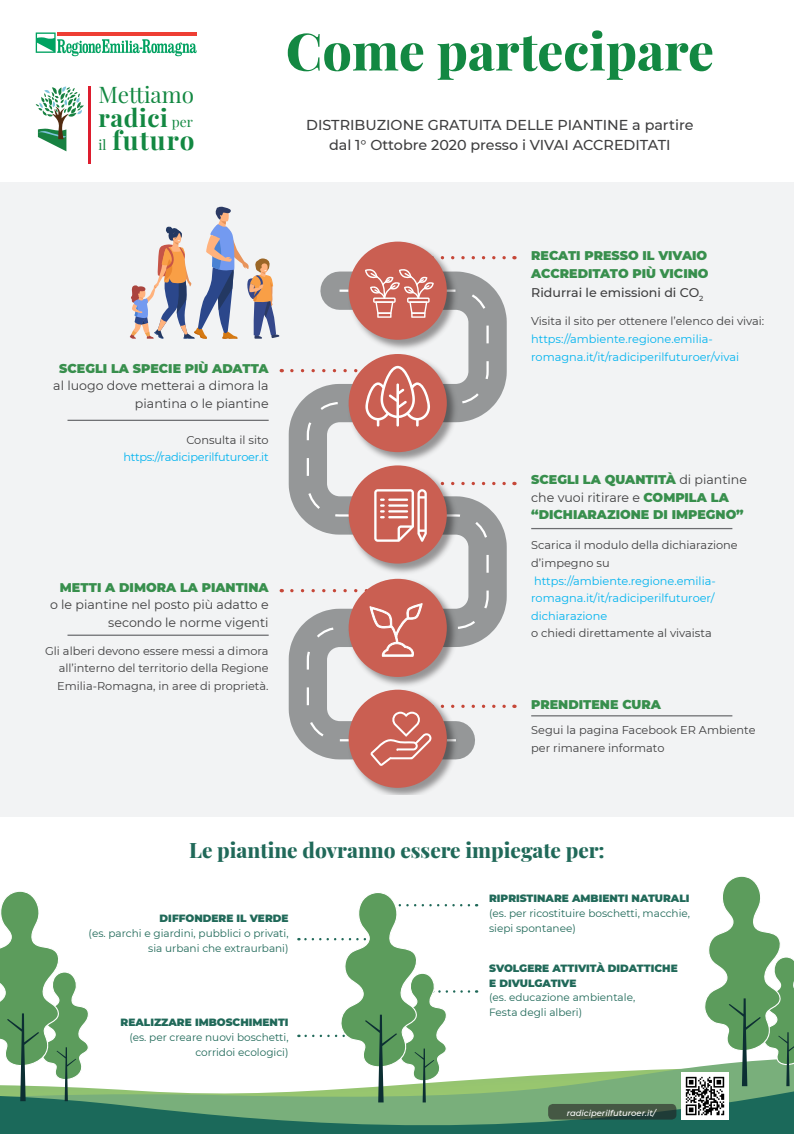
<style>
.page{position:relative;width:794px;height:1134px;background:#fff}
.page>*{position:absolute;margin:0;border:0;box-sizing:border-box;transform-origin:0 0}
.t1{font:800 51.6px "Playfair Display";color:#138842}
.t2{font:700 26.04px "Playfair Display";letter-spacing:.04em;color:#138842}
.t3{font:700 24.52px "Playfair Display";letter-spacing:.025em;color:#138842}
.t4{font:22.44px "Playfair Display";color:#138842}
.t5{font:800 20.8px "Playfair Display";color:#206959}
.t6{font:500 14.32px/20.1px "Montserrat";color:#3e3e3f;text-align:center}
.t7{font:12.6px/17.6px "Montserrat";color:#3e3e3f;text-align:right}
.t8{font:900 12.6px/17.6px "Montserrat";color:#388f4d}
.t9{font:500 12.6px "Montserrat";color:#3e3e3f}
.t10{font:11.32px/17.6px "Montserrat";color:#3e3e3f}
.t11{font:11.32px/17.6px "Montserrat";color:#00b3ef}
.t12{font:11.32px "Montserrat";letter-spacing:-.02em;color:#00b3ef}
.t13{font:10.48px "Montserrat";color:#206959}
.t14{font:900 10.48px "Montserrat";color:#206959}
.t15{font:italic 500 8.4px "Montserrat";color:#fff}
.s1{font-weight:400;font-size:13.8px}
.s2{font-weight:900;color:#388f4d}
.s3{font-weight:400;color:#3e3e3f}
</style>
<div class="page">
<div style="left:0;top:0;width:794px;height:816px;background:#f2f3f4"></div>
<div style="left:0;top:0;width:794px;height:182px;background:#fff"></div>
<svg style="left:36px;top:32px;width:161px;height:24px"></svg>
<svg style="left:36px;top:86px;width:48px;height:65px"></svg>
<hr style="left:88px;top:86px;width:3px;height:77px;background:#dd1d2e">
<svg style="left:477px;top:1066px;width:226px;height:17px"></svg>
<svg style="left:0;top:1083px;width:794px;height:51px;background:#559372"></svg>
<svg style="left:461px;top:256px;width:54px;height:3px"></svg>
<hr style="left:531px;top:528px;width:201px;height:1px;background:#6c6d70">
<hr style="left:67px;top:420px;width:202px;height:1px;background:#6c6d70">
<hr style="left:67px;top:635px;width:202px;height:1px;background:#6c6d70">
<hr style="left:531px;top:715px;width:201px;height:1px;background:#6c6d70">
<svg style="left:130px;top:206px;width:149px;height:133px"></svg>
<svg style="left:289px;top:272px;width:218px;height:487px"></svg>
<svg style="left:306px;top:288px;width:184px;height:454px"></svg>
<img style="left:346px;top:241px;width:114px;height:110px">
<div style="left:349px;top:242px;width:98px;height:98px;background:#ca5f52;border-radius:50%"></div>
<img style="left:346px;top:351px;width:114px;height:112px">
<div style="left:349px;top:354px;width:98px;height:98px;background:#ca5f52;border-radius:50%"></div>
<img style="left:346px;top:463px;width:114px;height:224px">
<div style="left:349px;top:465px;width:98px;height:99px;background:#ca5f52;border-radius:50%"></div>
<div style="left:349px;top:579px;width:98px;height:98px;background:#ca5f52;border-radius:50%"></div>
<img style="left:346px;top:687px;width:114px;height:107px">
<div style="left:349px;top:690px;width:98px;height:98px;background:#ca5f52;border-radius:50%"></div>
<svg style="left:292px;top:366px;width:138px;height:61px"></svg>
<svg style="left:369px;top:603px;width:54px;height:54px"></svg>
<svg style="left:374px;top:482px;width:141px;height:60px"></svg>
<svg style="left:370px;top:705px;width:145px;height:61px"></svg>
<svg style="left:365px;top:269px;width:69px;height:49px"></svg>
<svg style="left:298px;top:893px;width:179px;height:209px"></svg>
<svg style="left:0;top:891px;width:90px;height:210px"></svg>
<svg style="left:703px;top:876px;width:91px;height:210px"></svg>
<img style="left:682px;top:1073px;width:46px;height:46px">
<svg style="left:548px;top:1104px;width:128px;height:15px;background:#3d5241"></svg>
<p class="t4" style="left:99px;top:77px;width:97px">Mettiamo</p>
<p class="t3" style="left:99px;top:98px;width:96px">radici <span class="s1">per</span></p>
<p class="t2" style="left:99px;top:120px;width:97px"><span class="s1">il</span> futuro</p>
<p class="t1" style="left:286px;top:11px;width:430px">Come partecipare</p>
<p class="t6" style="left:306px;top:114px;width:389px">DISTRIBUZIONE GRATUITA DELLE PIANTINE a partire dal 1° Ottobre 2020 presso i VIVAI ACCREDITATI</p>
<p class="t7" style="left:53px;top:359px;width:217px"><span class="s2">SCEGLI LA SPECIE PIÙ ADATTA </span>al luogo dove metterai a dimora la piantina o le piantine</p>
<p class="t10" style="left:186px;top:430px;width:84px">Consulta il sito</p>
<p class="t12" style="left:123px;top:449px;width:147px">https://radiciperilfuturoer.it</p>
<p class="t7" style="left:50px;top:578px;width:220px"><span class="s2">METTI A DIMORA LA PIANTINA </span>o le piantine nel posto più adatto e secondo le norme vigenti</p>
<p class="t10" style="left:57px;top:641px;width:213px;text-align:justify;text-indent:-12px">Gli alberi devono essere messi a dimora all’interno del territorio della Regione Emilia-Romagna, in aree di proprietà.</p>
<p class="t8" style="left:531px;top:246px;width:179px">RECATI PRESSO IL VIVAIO<br>ACCREDITATO PIÙ VICINO</p>
<p class="t9" style="left:531px;top:284px;width:174px">Ridurrai le emissioni di CO<sub>2</sub></p>
<p class="t10" style="left:531px;top:312px;width:235px">Visita il sito per ottenere l’elenco dei vivai:</p>
<p class="t11" style="left:531px;top:330px;width:209px">https://ambiente.regione.emilia&shy;romagna.it/it/radiciperilfuturoer/vivai</p>
<p class="t8" style="left:531px;top:470px;width:217px">SCEGLI LA QUANTITÀ <span class="s3">di piantine che vuoi ritirare e</span> COMPILA LA “DICHIARAZIONE DI IMPEGNO”</p>
<p class="t10" style="left:531px;top:536px;width:208px">Scarica il modulo della dichiarazione d’impegno su</p>
<p class="t11" style="left:531px;top:571px;width:186px;text-align:justify">https://ambiente.regione.emilia&shy;romagna.it/it/radiciperilfuturoer/ dichiarazione</p>
<p class="t10" style="left:531px;top:624px;width:182px">o chiedi direttamente al vivaista</p>
<p class="t8" style="left:531px;top:694px;width:131px">PRENDITENE CURA</p>
<p class="t10" style="left:531px;top:721px;width:226px">Segui la pagina Facebook ER Ambiente per rimanere informato</p>
<p class="t5" style="left:189px;top:834px;width:417px">Le piantine dovranno essere impiegate per:</p>
<p class="t14" style="left:160px;top:910px;width:130px">DIFFONDERE IL VERDE</p>
<p class="t13" style="left:89px;top:926px;width:201px">(es. parchi e giardini, pubblici o privati,</p>
<p class="t13" style="left:148px;top:940px;width:142px">sia urbani che extraurbani)</p>
<p class="t14" style="left:121px;top:1015px;width:169px">REALIZZARE IMBOSCHIMENTI</p>
<p class="t13" style="left:129px;top:1030px;width:161px">(es. per creare nuovi boschetti,</p>
<p class="t13" style="left:195px;top:1045px;width:95px">corridoi ecologici)</p>
<p class="t14" style="left:489px;top:891px;width:202px">RIPRISTINARE AMBIENTI NATURALI</p>
<p class="t13" style="left:489px;top:906px;width:202px">(es. per ricostituire boschetti, macchie,</p>
<p class="t13" style="left:489px;top:921px;width:88px">siepi spontanee)</p>
<p class="t14" style="left:489px;top:960px;width:190px">SVOLGERE ATTIVITÀ DIDATTICHE</p>
<p class="t14" style="left:489px;top:975px;width:89px">E DIVULGATIVE</p>
<p class="t13" style="left:489px;top:990px;width:148px">(es. educazione ambientale,</p>
<p class="t13" style="left:489px;top:1005px;width:95px">Festa degli alberi)</p>
<p class="t15" style="left:567px;top:1107px;width:90px">radiciperilfuturoer.it/</p>
</div>
